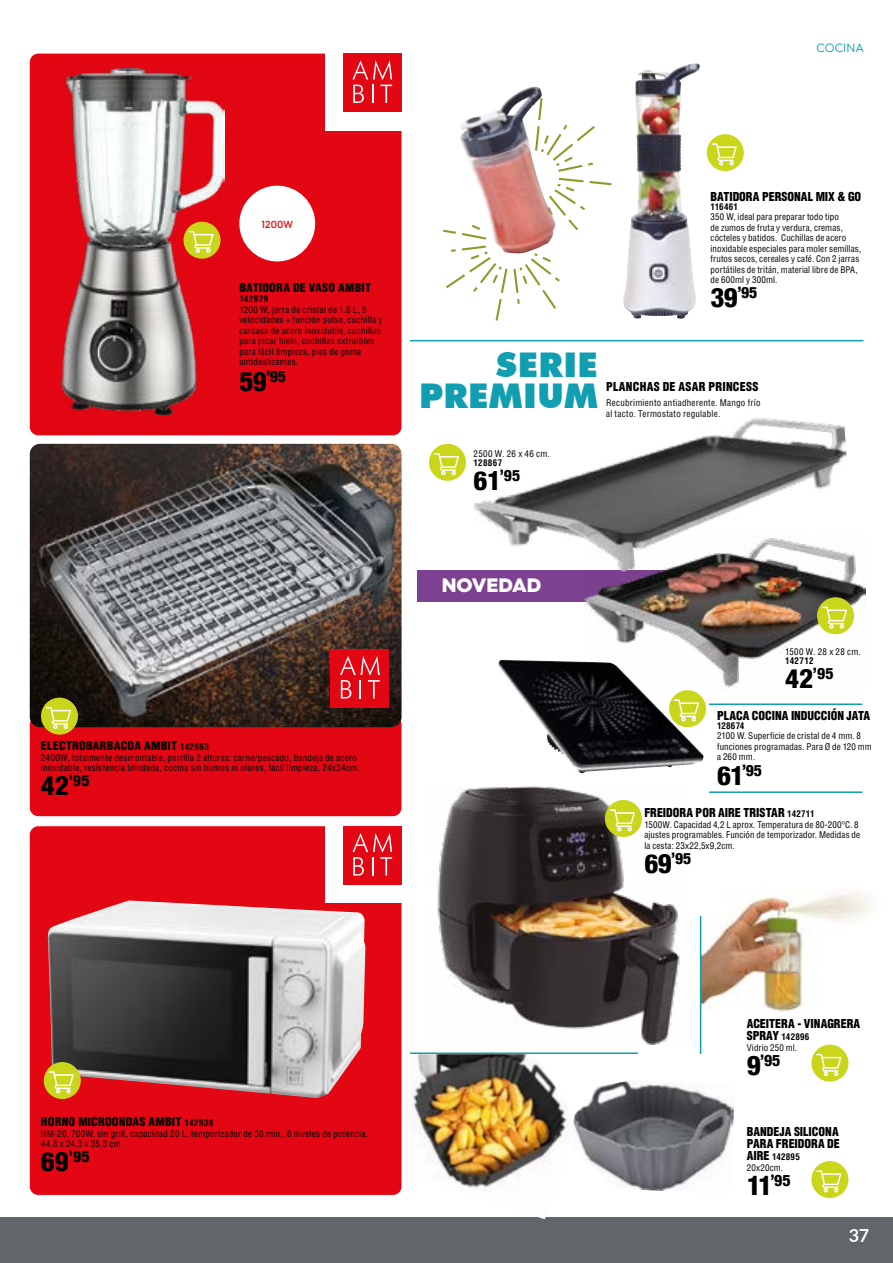
<style>
.page{position:relative;width:893px;height:1263px;background:#fff}
.page>*{position:absolute;margin:0;border:0;box-sizing:border-box;transform-origin:0 0}
.t1{font:900 34.05px/30.6px "Futura BT";letter-spacing:.015em;color:#119eb1;text-align:right}
.t2{font:800 condensed 27px "Helvetica 87";color:#000}
.t3{font:900 19.5px "Hurme Geometric Sans 4";color:#fff}
.t4{font:700 18px "Lato";color:#fff}
.t5{font:800 condensed 15.9px "Helvetica 87";color:#000}
.t6{font:800 condensed 15.75px "Helvetica 87";letter-spacing:.01em;color:#000}
.t7{font:900 condensed 12px/12px "Helvetica";letter-spacing:.01em;color:#000}
.t8{font:12px "Hurme Geometric Sans 4";color:#119eb1}
.t9{font:600 10.5px "Hurme Geometric Sans 4";color:#e12123}
.t10{font:condensed 9px/10.5px "Helvetica";letter-spacing:.025em;color:#000}
.t11{font:700 condensed 9px "Helvetica";letter-spacing:.035em;color:#000}
.s1{font-size:27px}
.s2{font-weight:700;font-size:9px}
.s3{font-weight:900;font-size:12px}
.s4{font-weight:700}
.s5{font-size:27.3px}
</style>
<div class="page">
<div style="left:0;top:1217px;width:893px;height:46px;background:#62656a"></div>
<div style="left:417px;top:570px;width:308px;height:32px;background:#7d4192"></div>
<div style="left:30px;top:54px;width:372px;height:381px;background:#e30613;border-radius:9px"></div>
<div style="left:239px;top:186px;width:76px;height:75px;background:#fff;border-radius:50%"></div>
<img style="left:396px;top:1054px;width:173px;height:165px">
<img style="left:701px;top:890px;width:170px;height:129px">
<div style="left:30px;top:716px;width:372px;height:100px;background:#e30613;border-radius:9px"></div>
<div style="left:30px;top:826px;width:372px;height:369px;background:#e30613;border-radius:9px"></div>
<div style="left:325px;top:51px;width:79px;height:79px;background:#fff"></div>
<div style="left:325px;top:824px;width:79px;height:79px;background:#fff"></div>
<div style="left:343px;top:54px;width:59px;height:58px;background:#e30613"></div>
<svg style="left:352px;top:60px;width:40px;height:43px"></svg>
<div style="left:343px;top:826px;width:59px;height:59px;background:#e30613"></div>
<svg style="left:352px;top:833px;width:40px;height:42px"></svg>
<img style="left:63px;top:69px;width:162px;height:345px">
<img style="left:30px;top:444px;width:372px;height:283px">
<div style="left:330px;top:649px;width:59px;height:59px;background:#e30613"></div>
<svg style="left:340px;top:656px;width:40px;height:42px"></svg>
<img style="left:623px;top:63px;width:74px;height:256px">
<svg style="left:556px;top:178px;width:56px;height:52px"></svg>
<svg style="left:556px;top:124px;width:39px;height:48px"></svg>
<img style="left:460px;top:87px;width:96px;height:166px">
<hr style="left:709px;top:703px;width:153px;height:2px;background:#119eb1">
<hr style="left:709px;top:791px;width:153px;height:2px;background:#119eb1">
<hr style="left:700px;top:916px;width:1px;height:138px;background:#119eb1">
<img style="left:498px;top:660px;width:206px;height:114px">
<img style="left:473px;top:417px;width:374px;height:130px">
<img style="left:585px;top:534px;width:281px;height:155px">
<img style="left:573px;top:1081px;width:161px;height:110px">
<img style="left:437px;top:786px;width:243px;height:258px">
<img style="left:48px;top:900px;width:317px;height:198px">
<svg style="left:443px;top:230px;width:13px;height:4px"></svg>
<svg style="left:462px;top:225px;width:24px;height:15px"></svg>
<svg style="left:513px;top:253px;width:47px;height:56px"></svg>
<svg style="left:495px;top:299px;width:7px;height:22px"></svg>
<svg style="left:446px;top:246px;width:61px;height:47px"></svg>
<hr style="left:410px;top:340px;width:453px;height:1px;background:#119eb1">
<hr style="left:410px;top:1052px;width:228px;height:2px;background:#119eb1">
<div style="left:707px;top:134px;width:37px;height:37px;background:#c9d61c;border-radius:50%"></div>
<svg style="left:712px;top:143px;width:25px;height:23px"></svg>
<div style="left:669px;top:690px;width:37px;height:37px;background:#c9d61c;border-radius:50%"></div>
<svg style="left:674px;top:699px;width:25px;height:23px"></svg>
<div style="left:429px;top:444px;width:37px;height:37px;background:#c9d61c;border-radius:50%"></div>
<svg style="left:434px;top:453px;width:25px;height:22px"></svg>
<div style="left:605px;top:800px;width:37px;height:37px;background:#c9d61c;border-radius:50%"></div>
<svg style="left:610px;top:809px;width:25px;height:22px"></svg>
<div style="left:817px;top:597px;width:37px;height:37px;background:#c9d61c;border-radius:50%"></div>
<svg style="left:822px;top:607px;width:25px;height:22px"></svg>
<div style="left:41px;top:698px;width:37px;height:37px;background:#c9d61c;border-radius:50%"></div>
<svg style="left:46px;top:707px;width:25px;height:22px"></svg>
<div style="left:811px;top:1044px;width:37px;height:37px;background:#c9d61c;border-radius:50%"></div>
<svg style="left:816px;top:1054px;width:25px;height:22px"></svg>
<div style="left:811px;top:1161px;width:37px;height:37px;background:#c9d61c;border-radius:50%"></div>
<svg style="left:816px;top:1170px;width:25px;height:22px"></svg>
<div style="left:183px;top:222px;width:37px;height:37px;background:#c9d61c;border-radius:50%"></div>
<svg style="left:188px;top:231px;width:25px;height:22px"></svg>
<div style="left:44px;top:1062px;width:37px;height:37px;background:#c9d61c;border-radius:50%"></div>
<svg style="left:49px;top:1071px;width:25px;height:22px"></svg>
<h3 class="t8" style="left:816px;top:40px;width:49px">COCINA</h3>
<p class="t9" style="left:262px;top:217px;width:33px">1200W</p>
<h3 class="t7" style="left:239px;top:281px;width:133px">BATIDORA DE VASO AMBIT</h3>
<p class="t11" style="left:239px;top:293px;width:30px">142929</p>
<p class="t10" style="left:239px;top:304px;width:145px">1200 W, jarra de cristal de 1.8 L, 5 velocidades + función pulse, cuchilla y carcasa de acero inoxidable, cuchillas para picar hielo, cuchillas extraíbles para fácil limpieza, pies de goma antideslizantes.</p>
<h3 class="t6" style="left:239px;top:366px;width:48px"><span class="s1">59</span>’95</h3>
<h3 class="t7" style="left:41px;top:740px;width:169px">ELECTROBARBACOA AMBIT <span class="s2">142863</span></h3>
<p class="t10" style="left:41px;top:752px;width:320px">2400W, totalmente desmontable, parrilla 2 alturas: carne/pescado, bandeja de acero inoxidable, resistencia blindada, cocina sin humos ni olores, fácil limpieza, 24x34cm.</p>
<h3 class="t6" style="left:41px;top:771px;width:50px"><span class="s1">42</span>’95</h3>
<h3 class="t7" style="left:711px;top:190px;width:152px">BATIDORA PERSONAL MIX &amp; GO</h3>
<p class="t11" style="left:711px;top:200px;width:29px">116461</p>
<p class="t10" style="left:711px;top:212px;width:152px">350 W, ideal para preparar todo tipo<br>de zumos de fruta y verdura, cremas, cócteles y batidos. Cuchillas de acero inoxidable especiales para moler semillas, frutos secos, cereales y café. Con 2 jarras portátiles de tritán, material libre de BPA, de 600ml y 300ml.</p>
<h3 class="t6" style="left:711px;top:283px;width:48px"><span class="s1">39</span>’95</h3>
<h1 class="t1" style="left:419px;top:350px;width:180px">SERIE<br>PREMIUM</h1>
<h3 class="t7" style="left:606px;top:380px;width:154px">PLANCHAS DE ASAR PRINCESS</h3>
<p class="t10" style="left:606px;top:397px;width:156px">Recubrimiento antiadherente. Mango frío al tacto. Termostato regulable.</p>
<p class="t10" style="left:474px;top:448px;width:78px">2500 W. 26 x 46 cm.</p>
<p class="t11" style="left:474px;top:457px;width:30px">128867</p>
<h3 class="t6" style="left:474px;top:465px;width:48px"><span class="s1">61</span>’95</h3>
<h3 class="t3" style="left:442px;top:572px;width:101px">NOVEDAD</h3>
<p class="t10" style="left:785px;top:646px;width:77px">1500 W. 28 x 28 cm.</p>
<p class="t11" style="left:785px;top:655px;width:30px">142712</p>
<h3 class="t6" style="left:785px;top:664px;width:50px"><span class="s1">42</span>’95</h3>
<h3 class="t7" style="left:717px;top:709px;width:155px">PLACA COCINA INDUCCIÓN JATA</h3>
<p class="t11" style="left:717px;top:720px;width:29px">128674</p>
<p class="t10" style="left:717px;top:731px;width:156px">2100 W. Superficie de cristal de 4 mm. 8 funciones programadas. Para Ø de 120 mm a 260 mm.</p>
<h2 class="t2" style="left:717px;top:758px;width:46px">61<sup>’</sup><sup>95</sup></h2>
<h3 class="t7" style="left:644px;top:806px;width:172px">FREIDORA POR AIRE TRISTAR <span class="s2">142711</span></h3>
<p class="t10" style="left:644px;top:819px;width:217px">1500W. Capacidad 4,2 L aprox. Temperatura de 80-200ºC. 8 ajustes programables. Función de temporizador. Medidas de la cesta: 23x22,5x9,2cm.</p>
<h2 class="t2" style="left:644px;top:846px;width:49px">69<sup>’</sup><sup>95</sup></h2>
<h3 class="t7" style="left:41px;top:1116px;width:174px">HORNO MICROONDAS AMBIT <span class="s2">142938</span></h3>
<p class="t10" style="left:41px;top:1128px;width:328px">HM-20, 700W, sin grill, capacidad 20 L, temporizador de 30 min., 6 niveles de potencia.<br>44,6 x 24,3 x 35,3 cm.</p>
<h3 class="t6" style="left:41px;top:1147px;width:50px"><span class="s1">69</span>’95</h3>
<h3 class="t7" style="left:747px;top:1017px;width:115px">ACEITERA - VINAGRERA</h3>
<p class="t10" style="left:747px;top:1031px;width:64px"><span class="s3">SPRAY</span> <span class="s4">142896<br></span>Vidrio 250 ml.</p>
<h3 class="t5" style="left:747px;top:1050px;width:35px"><span class="s5">9</span>’95</h3>
<h3 class="t7" style="left:747px;top:1126px;width:95px">BANDEJA SILICONA<br>PARA FREIDORA DE</h3>
<p class="t10" style="left:747px;top:1151px;width:55px"><span class="s3">AIRE</span> <span class="s4">142895<br></span>20x20cm.</p>
<h3 class="t5" style="left:747px;top:1170px;width:45px"><span class="s5">11</span>’95</h3>
<h3 class="t4" style="left:849px;top:1222px;width:22px">37</h3>
</div>
